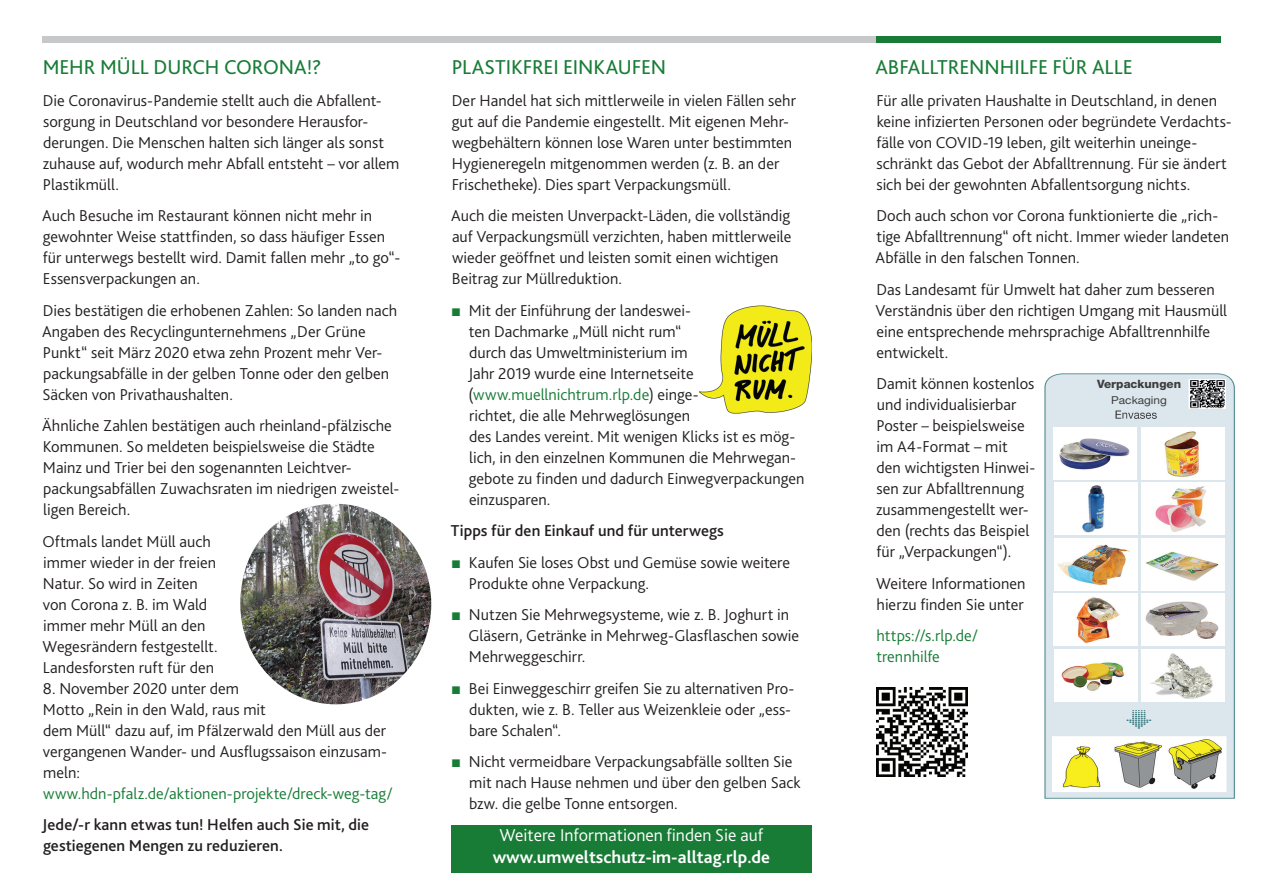
<style>
.page{position:relative;width:1263px;height:893px;background:#fff}
.page>*{position:absolute;margin:0;border:0;box-sizing:border-box;transform-origin:0 0}
.t1{font:21px "Bliss 2";letter-spacing:-.005em;color:#187c36}
.t2{font:700 18px "Bliss 2";color:#fff}
.t3{font:300 18px "Bliss 2";color:#fff}
.t4{font:300 16.5px/21px "Bliss 2";color:#231f20}
.t5{font:500 16.5px/21px "Bliss 2";letter-spacing:.005em;color:#231f20}
.t6{font:300 16.5px/21px "Bliss 2";color:#187c36}
.t7{font:800 11.55px "Helvetica Neue";color:#3e3e3f}
.t8{font:10.95px "Helvetica Neue";color:#3e3e3f;scale:1.08 1}
.s1{font-family:"Arial";font-weight:400;color:#187c36}
.s2{color:#187c36}
</style>
<div class="page">
<div style="left:43px;top:36px;width:833px;height:7px;background:#c7c8ca"></div>
<div style="left:876px;top:36px;width:344px;height:7px;background:#187c36"></div>
<img style="left:876px;top:688px;width:92px;height:89px">
<div style="left:451px;top:825px;width:360px;height:47px;background:#187c36"></div>
<img style="left:699px;top:305px;width:112px;height:109px">
<img style="left:240px;top:504px;width:191px;height:200px">
<svg style="left:1044px;top:373px;width:191px;height:426px;background:#d7e4e9"></svg>
<div style="left:1054px;top:483px;width:83px;height:52px;background:#fff"></div>
<div style="left:1141px;top:483px;width:83px;height:52px;background:#fff"></div>
<div style="left:1053px;top:737px;width:173px;height:54px;background:#fff"></div>
<div style="left:1054px;top:538px;width:83px;height:52px;background:#fff"></div>
<div style="left:1141px;top:538px;width:83px;height:52px;background:#fff"></div>
<img style="left:1054px;top:594px;width:83px;height:52px">
<div style="left:1141px;top:594px;width:83px;height:52px;background:#fff"></div>
<div style="left:1054px;top:649px;width:83px;height:52px;background:#fff"></div>
<div style="left:1141px;top:649px;width:83px;height:52px;background:#fff"></div>
<div style="left:1054px;top:427px;width:83px;height:52px;background:#fff"></div>
<div style="left:1141px;top:427px;width:83px;height:52px;background:#fff"></div>
<img style="left:1190px;top:381px;width:34px;height:26px">
<div style="left:1188px;top:379px;width:38px;height:30px;border:1px solid #fff"></div>
<svg style="left:1126px;top:710px;width:25px;height:19px"></svg>
<img style="left:1059px;top:438px;width:71px;height:32px">
<img style="left:1164px;top:431px;width:35px;height:46px">
<img style="left:1082px;top:486px;width:23px;height:47px">
<img style="left:1155px;top:486px;width:51px;height:46px">
<img style="left:1058px;top:544px;width:72px;height:41px">
<img style="left:1146px;top:551px;width:73px;height:30px">
<img style="left:1057px;top:597px;width:75px;height:47px">
<img style="left:1145px;top:601px;width:74px;height:38px">
<img style="left:1061px;top:662px;width:63px;height:29px">
<img style="left:1151px;top:653px;width:62px;height:46px">
<img style="left:1062px;top:739px;width:160px;height:50px">
<img style="left:1057px;top:408px;width:158px;height:13px">
<p class="t1" style="left:43px;top:54px;width:280px">M EHR M ÜLL DU RCH CORONA!?</p>
<p class="t4" style="left:43px;top:89px;width:358px">Die Coronavirus-Pandemie stellt auch die Abfallent&shy;sorgung in Deutschland vor besondere Herausfor&shy;derungen. Die Menschen halten sich länger als sonst zuhause auf, wodurch mehr Abfall entsteht – vor allem Plastikmüll.</p>
<p class="t4" style="left:42px;top:205px;width:360px">Auch Besuche im Restaurant können nicht mehr in gewohnter Weise stattfinden, so dass häufiger Essen für unterwegs bestellt wird. Damit fallen mehr „to go“- Essensverpackungen an.</p>
<p class="t4" style="left:42px;top:299px;width:357px">Dies bestätigen die erhobenen Zahlen: So landen nach Angaben des Recyclingunternehmens „Der Grüne Punkt“ seit März 2020 etwa zehn Prozent mehr Ver&shy;packungsabfälle in der gelben Tonne oder den gelben Säcken von Privathaushalten.</p>
<p class="t4" style="left:42px;top:415px;width:359px">Ähnliche Zahlen bestätigen auch rheinland-pfälzische Kommunen. So meldeten beispielsweise die Städte Mainz und Trier bei den sogenannten Leichtver&shy;packungsabfällen Zuwachsraten im niedrigen zweistel&shy;ligen Bereich.</p>
<p class="t4" style="left:42px;top:530px;width:177px">Oftmals landet Müll auch immer wieder in der freien<br>Natur. So wird in Zeiten von Corona z. B. im Wald immer mehr Müll an den<br>Wegesrändern festgestellt.<br>Landesforsten ruft für den</p>
<p class="t4" style="left:43px;top:677px;width:346px">8. November 2020 unter dem<br>Motto „Rein in den Wald, raus mit<br>dem Müll“ dazu auf, im Pfälzerwald den Müll aus der vergangenen Wander- und Ausflugssaison einzusam&shy;meln:</p>
<p class="t6" style="left:43px;top:783px;width:351px">www.hdn-pfalz.de/aktionen-projekte/dreck-weg-tag/</p>
<p class="t5" style="left:42px;top:814px;width:328px">Jede/-r kann etwas tun! Helfen auch Sie mit, die gestiegenen Mengen zu reduzieren.</p>
<p class="t1" style="left:452px;top:54px;width:216px">PLASTIKFREI EINKAU FEN</p>
<p class="t4" style="left:452px;top:89px;width:346px">Der Handel hat sich mittlerweile in vielen Fällen sehr gut auf die Pandemie eingestellt. Mit eigenen Mehr&shy;wegbehältern können lose Waren unter bestimmten Hygieneregeln mitgenommen werden (z. B. an der Frischetheke). Dies spart Verpackungsmüll.</p>
<p class="t4" style="left:451px;top:205px;width:342px">Auch die meisten Unverpackt-Läden, die vollständig auf Verpackungsmüll verzichten, haben mittlerweile wieder geöffnet und leisten somit einen wichtigen Beitrag zur Müllreduktion.</p>
<p class="t4" style="left:468px;top:299px;width:338px;text-indent:-17px"><span class="s1">■</span> Mit der Einführung der landeswei-<br>ten Dachmarke „Müll nicht rum“<br>durch das Umweltministerium im<br>Jahr 2019 wurde eine Internetseite (<span class="s2">www.muellnichtrum.rlp.de</span>) einge-<br>richtet, die alle Mehrweglösungen<br>des Landes vereint. Mit wenigen Klicks ist es mög&shy;lich, in den einzelnen Kommunen die Mehrwegan&shy;gebote zu finden und dadurch Einwegverpackungen einzusparen.</p>
<p class="t5" style="left:451px;top:520px;width:274px">Tipps für den Einkauf und für unterwegs</p>
<p class="t4" style="left:469px;top:551px;width:323px;text-indent:-18px"><span class="s1">■</span> Kaufen Sie loses Obst und Gemüse sowie weitere<br>Produkte ohne Verpackung.</p>
<p class="t4" style="left:468px;top:604px;width:332px;text-indent:-17px"><span class="s1">■</span> Nutzen Sie Mehrwegsysteme, wie z. B. Joghurt in<br>Gläsern, Getränke in Mehrweg-Glasflaschen sowie<br>Mehrweggeschirr.</p>
<p class="t4" style="left:469px;top:677px;width:327px;text-indent:-18px"><span class="s1">■</span> Bei Einweggeschirr greifen Sie zu alternativen Pro&shy;dukten, wie z. B. Teller aus Weizenkleie oder „ess&shy;bare Schalen“.</p>
<p class="t4" style="left:469px;top:751px;width:333px;text-indent:-18px"><span class="s1">■</span> Nicht vermeidbare Verpackungsabfälle sollten Sie mit nach Hause nehmen und über den gelben Sack bzw. die gelbe Tonne entsorgen.</p>
<p class="t3" style="left:500px;top:824px;width:265px">Weitere Informationen finden Sie auf</p>
<p class="t2" style="left:493px;top:846px;width:279px">www.umweltschutz-im-alltag.rlp.de</p>
<p class="t1" style="left:875px;top:54px;width:259px">ABFALLTRENNHILFE FÜR ALLE</p>
<p class="t4" style="left:876px;top:89px;width:357px">Für alle privaten Haushalte in Deutschland, in denen keine infizierten Personen oder begründete Verdachts&shy;fälle von COVID-19 leben, gilt weiterhin uneinge&shy;schränkt das Gebot der Abfalltrennung. Für sie ändert sich bei der gewohnten Abfallentsorgung nichts.</p>
<p class="t4" style="left:875px;top:205px;width:355px">Doch auch schon vor Corona funktionierte die „rich&shy;tige Abfalltrennung“ oft nicht. Immer wieder landeten<br>Abfälle in den falschen Tonnen.</p>
<p class="t4" style="left:876px;top:278px;width:353px">Das Landesamt für Umwelt hat daher zum besseren Verständnis über den richtigen Umgang mit Hausmüll eine entsprechende mehrsprachige Abfalltrennhilfe entwickelt.</p>
<p class="t4" style="left:876px;top:373px;width:161px">Damit können kostenlos und individualisierbar<br>Poster – beispielsweise im A4-Format – mit den wichtigsten Hinwei&shy;sen zur Abfalltrennung zusammengestellt wer&shy;den (rechts das Beispiel für „Verpackungen“).</p>
<p class="t4" style="left:876px;top:572px;width:151px">Weitere Informationen hierzu finden Sie unter</p>
<p class="t6" style="left:876px;top:625px;width:103px">https://s.rlp.de/ trennhilfe</p>
<p class="t7" style="left:1097px;top:377px;width:85px">Verpackungen</p>
<p class="t8" style="left:1111px;top:393px;width:53px">Packaging</p>
</div>
